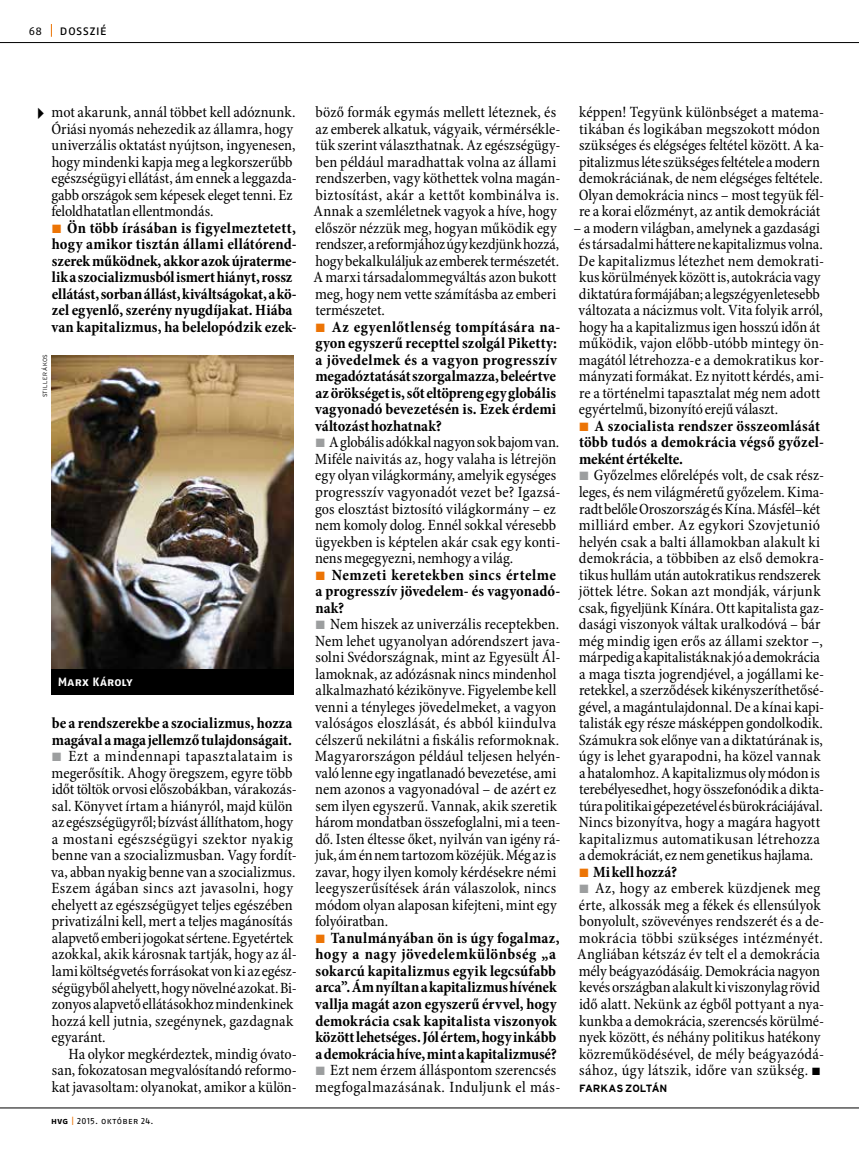
<style>
.page{position:relative;width:859px;height:1149px;background:#fff}
.page>*{position:absolute;margin:0;border:0;box-sizing:border-box;transform-origin:0 0}
.t1{font:condensed 15.75px/16.5px "Minion Pro";letter-spacing:.005em;color:#000}
.t2{font:700 condensed 15.75px/16.5px "Minion Pro";letter-spacing:.005em;color:#000}
.t3{font:13.5px "Fago No Regular Caps";letter-spacing:.01em;color:#000}
.t4{font:12px "Fago No Bold Caps";letter-spacing:.02em;color:#fff}
.t5{font:11.25px "Fago No";color:#000}
.t6{font:700 10.5px "Interstate Rg kocka";color:#000}
.t7{font:9px "Fago No Regular Caps";letter-spacing:.035em;color:#000}
.t8{font:300 6px "Interstate";letter-spacing:.05em;color:#000}
.s1{font-weight:400}
.s2{font-family:"Interstate Rg kocka";font-stretch:normal;font-size:12px;color:#ec7405}
.s3{font-weight:700}
.s4{font-family:"Interstate Rg kocka";font-weight:700;font-stretch:normal;font-size:12px;color:#9c9e9f}
.s5{font-family:"Fago No Bold Caps"}
.s6{color:#ec7405}
.s7{font-family:"Interstate Rg kocka";font-weight:700;font-stretch:normal;font-size:12px;color:#ec7405}
.s8{font-family:"Interstate Rg kocka";font-weight:700;font-stretch:normal;font-size:10.5px}
</style>
<div class="page">
<svg style="left:51px;top:24px;width:1px;height:13px"></svg>
<img style="left:51px;top:355px;width:242px;height:314px">
<div style="left:51px;top:669px;width:242px;height:26px;background:#000"></div>
<hr style="left:0;top:42px;width:859px;height:1px;background:#000">
<hr style="left:0;top:1107px;width:859px;height:1px;background:#000">
<p class="t5" style="left:29px;top:24px;width:15px">68</p>
<p class="t3" style="left:60px;top:22px;width:48px">dosszié</p>
<p class="t2" style="left:51px;top:104px;width:247px;text-indent:-20px">✔<span class="s1">mot akarunk, annál többet kell adóznunk.<br>Óriási nyomás nehezedik az államra, hogy univerzális oktatást nyújtson, ingyenesen, hogy mindenki kapja meg a legkorszerűbb egészségügyi ellátást, ám ennek a leggazda&shy;gabb országok sem képesek eleget tenni. Ez feloldhatatlan ellentmondás.<br></span><span class="s2">Ž</span> Ön több írásában is figyelmeztetett, hogy amikor tisztán állami ellátórend&shy;szerek működnek, akkor azok újraterme&shy;lik a szocializmusból ismert hiányt, rossz ellátást, sorban állást, kiváltságokat, a kö&shy;zel egyenlő, szerény nyugdíjakat. Hiába van kapitalizmus, ha belelopódzik ezek-</p>
<p class="t8" style="left:42px;top:397px;width:45px;rotate:-90deg">STILLER ÁKOS</p>
<p class="t4" style="left:58px;top:674px;width:76px">Marx Károly</p>
<p class="t1" style="left:51px;top:715px;width:247px"><span class="s3">be a rendszerekbe a szocializmus, hozza magával a maga jellemző tulajdonságait.<br></span><span class="s4">Ž</span> Ezt a mindennapi tapasztalataim is megerősítik. Ahogy öregszem, egyre több időt töltök orvosi előszobákban, várakozás&shy;sal. Könyvet írtam a hiányról, majd külön az egészségügyről; bízvást állíthatom, hogy a mostani egészségügyi szektor nyakig benne van a szocializmusban. Vagy fordít&shy;va, abban nyakig benne van a szocializmus.<br>Eszem ágában sincs azt javasolni, hogy ehelyett az egészségügyet teljes egészében privatizálni kell, mert a teljes magánosítás alapvető emberi jogokat sértene. Egyetértek azokkal, akik károsnak tartják, hogy az ál&shy;lami költségvetés forrásokat von ki az egész&shy;ségügyből ahelyett, hogy növelné azokat. Bi&shy;zonyos alapvető ellátásokhoz mindenkinek hozzá kell jutnia, szegénynek, gazdagnak egyaránt.</p>
<p class="t1" style="left:52px;top:1045px;width:246px;text-align:justify;text-indent:17px">Ha olykor megkérdeztek, mindig óvato&shy;san, fokozatosan megvalósítandó reformo&shy;kat javasoltam: olyanokat, amikor a külön-</p>
<p class="t7" style="left:51px;top:1115px;width:104px"><span class="s5">hvg</span> <span class="s6">|</span> 2015. október 24.</p>
<p class="t1" style="left:314px;top:104px;width:248px">böző formák egymás mellett léteznek, és az emberek alkatuk, vágyaik, vérmérsékle&shy;tük szerint választhatnak. Az egészségügy&shy;ben például maradhattak volna az állami rendszerben, vagy köthettek volna magán&shy;biztosítást, akár a kettőt kombinálva is.<br>Annak a szemléletnek vagyok a híve, hogy először nézzük meg, hogyan működik egy rendszer, a reformjához úgy kezdjünk hozzá, hogy bekalkuláljuk az emberek természetét.<br>A marxi társadalommegváltás azon bukott meg, hogy nem vette számításba az emberi természetet.<br><span class="s7">Ž</span> <span class="s3">Az egyenlőtlenség tompítására na&shy;gyon egyszerű recepttel szolgál Piketty: a jövedelmek és a vagyon progresszív megadóztatását szorgalmazza, beleértve az örökséget is, sőt eltöpreng egy globális vagyonadó bevezetésén is. Ezek érdemi változást hozhatnak?<br></span><span class="s4">Ž</span> A globális adókkal nagyon sok bajom van.<br>Miféle naivitás az, hogy valaha is létrejön egy olyan világkormány, amelyik egységes progresszív vagyonadót vezet be? Igazsá&shy;gos elosztást biztosító világkormány – ez nem komoly dolog. Ennél sokkal véresebb ügyekben is képtelen akár csak egy konti&shy;nens megegyezni, nemhogy a világ.<br><span class="s7">Ž</span> <span class="s3">Nemzeti keretekben sincs értelme a progresszív jövedelem- és vagyonadó&shy;nak?<br></span><span class="s4">Ž</span> Nem hiszek az univerzális receptekben.<br>Nem lehet ugyanolyan adórendszert java&shy;solni Svédországnak, mint az Egyesült Ál&shy;lamoknak, az adózásnak nincs mindenhol alkalmazható kézikönyve. Figyelembe kell venni a tényleges jövedelmeket, a vagyon valóságos eloszlását, és abból kiindulva célszerű nekilátni a fiskális reformoknak.<br>Magyarországon például teljesen helyén&shy;való lenne egy ingatlanadó bevezetése, ami nem azonos a vagyonadóval – de azért ez sem ilyen egyszerű. Vannak, akik szeretik három mondatban összefoglalni, mi a teen&shy;dő. Isten éltesse őket, nyilván van igény rá&shy;juk, ám én nem tartozom közéjük. Még az is zavar, hogy ilyen komoly kérdésekre némi leegyszerűsítések árán válaszolok, nincs módom olyan alaposan kifejteni, mint egy folyóiratban.<br><span class="s7">Ž</span> <span class="s3">Tanulmányában ön is úgy fogalmaz, hogy a nagy jövedelemkülönbség „a sokarcú kapitalizmus egyik legcsúfabb arca”. Ám nyíltan a kapitalizmus hívének vallja magát azon egyszerű érvvel, hogy demokrácia csak kapitalista viszonyok között lehetséges. Jól értem, hogy inkább a demokrácia híve, mint a kapitalizmusé?<br></span><span class="s4">Ž</span> Ezt nem érzem álláspontom szerencsés megfogalmazásának. Induljunk el más-</p>
<p class="t1" style="left:579px;top:104px;width:247px">képpen! Tegyünk különbséget a matema&shy;tikában és logikában megszokott módon szükséges és elégséges feltétel között. A ka&shy;pitalizmus léte szükséges feltétele a modern demokráciának, de nem elégséges feltétele.<br>Olyan demokrácia nincs – most tegyük fél&shy;re a korai előzményt, az antik demokráciát</p>
<p class="t1" style="left:574px;top:220px;width:252px">– a modern világban, amelynek a gazdasági és társadalmi háttere ne kapitalizmus volna.<br>De kapitalizmus létezhet nem demokrati&shy;kus körülmények között is, autokrácia vagy diktatúra formájában; a legszégyenletesebb változata a nácizmus volt. Vita folyik arról, hogy ha a kapitalizmus igen hosszú időn át működik, vajon előbb-utóbb mintegy ön&shy;magától létrehozza-e a demokratikus kor&shy;mányzati formákat. Ez nyitott kérdés, ami&shy;re a történelmi tapasztalat még nem adott egyértelmű, bizonyító erejű választ.<br><span class="s7">Ž</span> <span class="s3">A szocialista rendszer összeomlását több tudós a demokrácia végső győzel&shy;meként értékelte.<br></span><span class="s4">Ž</span> Győzelmes előrelépés volt, de csak rész&shy;leges, és nem világméretű győzelem. Kima&shy;radt belőle Oroszország és Kína. Másfél–két milliárd ember. Az egykori Szovjetunió helyén csak a balti államokban alakult ki demokrácia, a többiben az első demokra&shy;tikus hullám után autokratikus rendszerek jöttek létre. Sokan azt mondják, várjunk csak, figyeljünk Kínára. Ott kapitalista gaz&shy;dasági viszonyok váltak uralkodóvá – bár még mindig igen erős az állami szektor –, márpedig a kapitalistáknak jó a demokrácia a maga tiszta jogrendjével, a jogállami ke&shy;retekkel, a szerződések kikényszeríthetősé&shy;gével, a magántulajdonnal. De a kínai kapi&shy;talisták egy része másképpen gondolkodik.<br>Számukra sok előnye van a diktatúrának is, úgy is lehet gyarapodni, ha közel vannak a hatalomhoz. A kapitalizmus oly módon is terebélyesedhet, hogy összefonódik a dikta&shy;túra politikai gépezetével és bürokráciájával.<br>Nincs bizonyítva, hogy a magára hagyott kapitalizmus automatikusan létrehozza a demokráciát, ez nem genetikus hajlama.<br><span class="s7">Ž</span> <span class="s3">Mi kell hozzá?<br></span><span class="s4">Ž</span> Az, hogy az emberek küzdjenek meg érte, alkossák meg a fékek és ellensúlyok bonyolult, szövevényes rendszerét és a de&shy;mokrácia többi szükséges intézményét.<br>Angliában kétszáz év telt el a demokrácia mély beágyazódásáig. Demokrácia nagyon kevés országban alakult ki viszonylag rövid idő alatt. Nekünk az égből pottyant a nya&shy;kunkba a demokrácia, szerencsés körülmé&shy;nyek között, és néhány politikus hatékony közreműködésével, de mély beágyazódá&shy;sához, úgy látszik, időre van szükség. <span class="s8">Ž</span></p>
<p class="t6" style="left:579px;top:1081px;width:90px">FARKAS ZOLTÁN</p>
</div>
